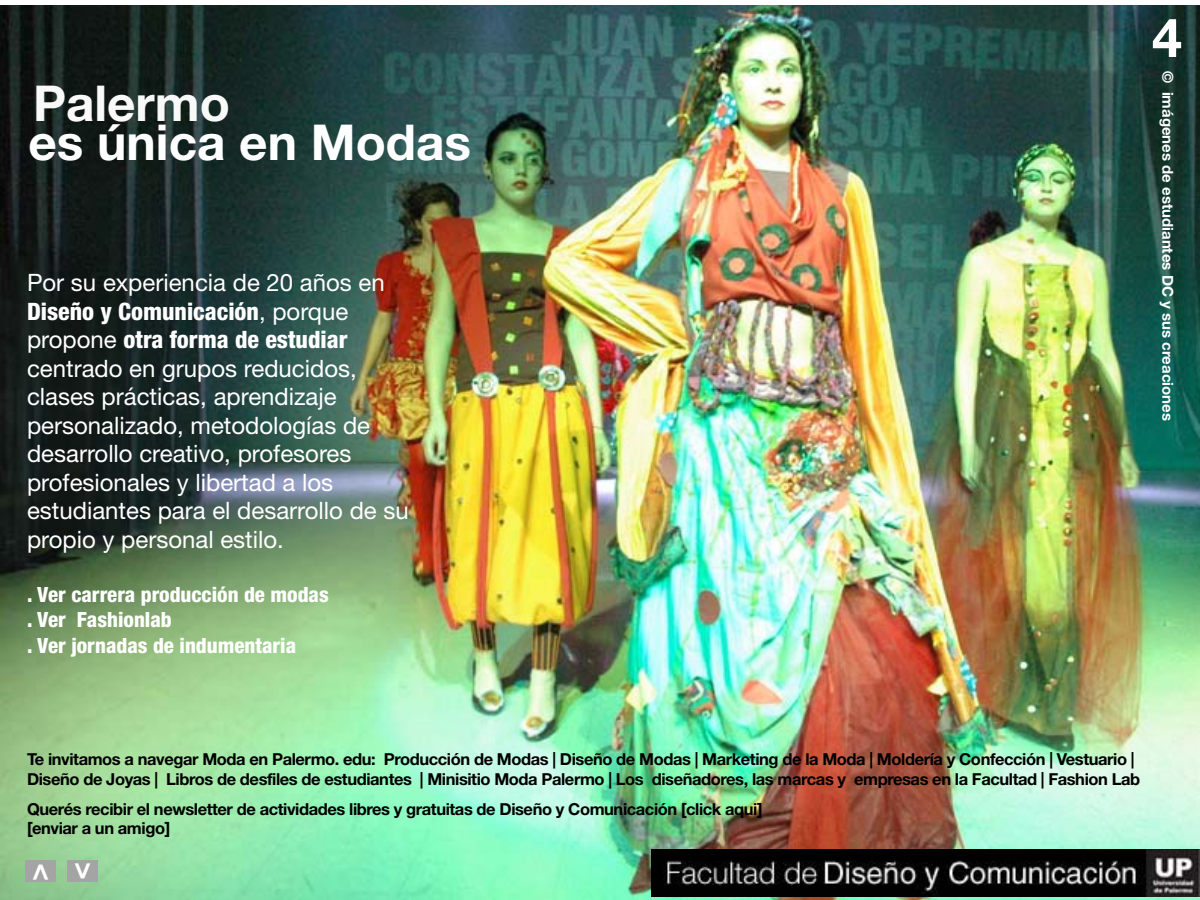
<style>
.page{position:relative;width:1200px;height:900px;background:#fff}
.page>*{position:absolute;margin:0;border:0;box-sizing:border-box;transform-origin:0 0}
.t1{font:700 54px "Helvetica Neue";color:#fff}
.t2{font:700 49.5px "Helvetica Neue";color:#fff}
.t3{font:700 49.5px "Helvetica Neue";color:#f9f9f9}
.t4{font:700 29.7px "Helvetica Neue";color:#fff}
.t5{font:24px/28.5px "Helvetica Neue";color:#fff}
.t6{font:800 condensed 21px/25.5px "Helvetica Neue";color:#fff}
.t7{font:700 16.5px/19.5px "Helvetica Neue";letter-spacing:-.025em;color:#000}
.t8{font:700 15px "Helvetica Neue";color:#fff}
.s1{font-weight:800;font-stretch:condensed}
</style>
<div class="page">
<img style="left:0;top:5px;width:1200px;height:895px">
<img style="left:651px;top:849px;width:549px;height:48px">
<div style="left:67px;top:861px;width:30px;height:21px;background:#a5a4a4"></div>
<div style="left:26px;top:861px;width:30px;height:21px;background:#a5a4a4"></div>
<h2 class="t3" style="left:33px;top:73px;width:198px">Palermo</h2>
<h2 class="t2" style="left:28px;top:112px;width:444px">es única en Modas</h2>
<p class="t5" style="left:27px;top:268px;width:383px">Por su experiencia de 20 años en<br><span class="s1">Diseño y Comunicación</span>, porque propone <span class="s1">otra forma de estudiar </span>centrado en grupos reducidos, clases prácticas, aprendizaje personalizado, metodologías de desarrollo creativo, profesores profesionales y libertad a los estudiantes para el desarrollo de su propio y personal estilo.</p>
<p class="t6" style="left:27px;top:581px;width:303px">. Ver carrera producción de modas . Ver Fashionlab<br>. Ver jornadas de indumentaria</p>
<h1 class="t1" style="left:1152px;top:4px;width:32px">4</h1>
<p class="t8" style="left:1177px;top:71px;width:351px;rotate:90deg">© imágenes de estudiantes DC y sus creaciones</p>
<p class="t7" style="left:27px;top:749px;width:1115px">Te invitamos a navegar Moda en Palermo. edu: Producción de Modas | Diseño de Modas | Marketing de la Moda | Moldería y Confección | Vestuario |<br>Diseño de Joyas | Libros de desfiles de estudiantes | Minisitio Moda Palermo | Los diseñadores, las marcas y empresas en la Facultad | Fashion Lab</p>
<p class="t7" style="left:27px;top:799px;width:737px">Querés recibir el newsletter de actividades libres y gratuitas de Diseño y Comunicación [click aqui] [enviar a un amigo]</p>
<h3 class="t4" style="left:19px;top:881px;width:19px;rotate:-90deg">&gt;</h3>
<h3 class="t4" style="left:104px;top:862px;width:19px;rotate:90deg">&gt;</h3>
</div>
